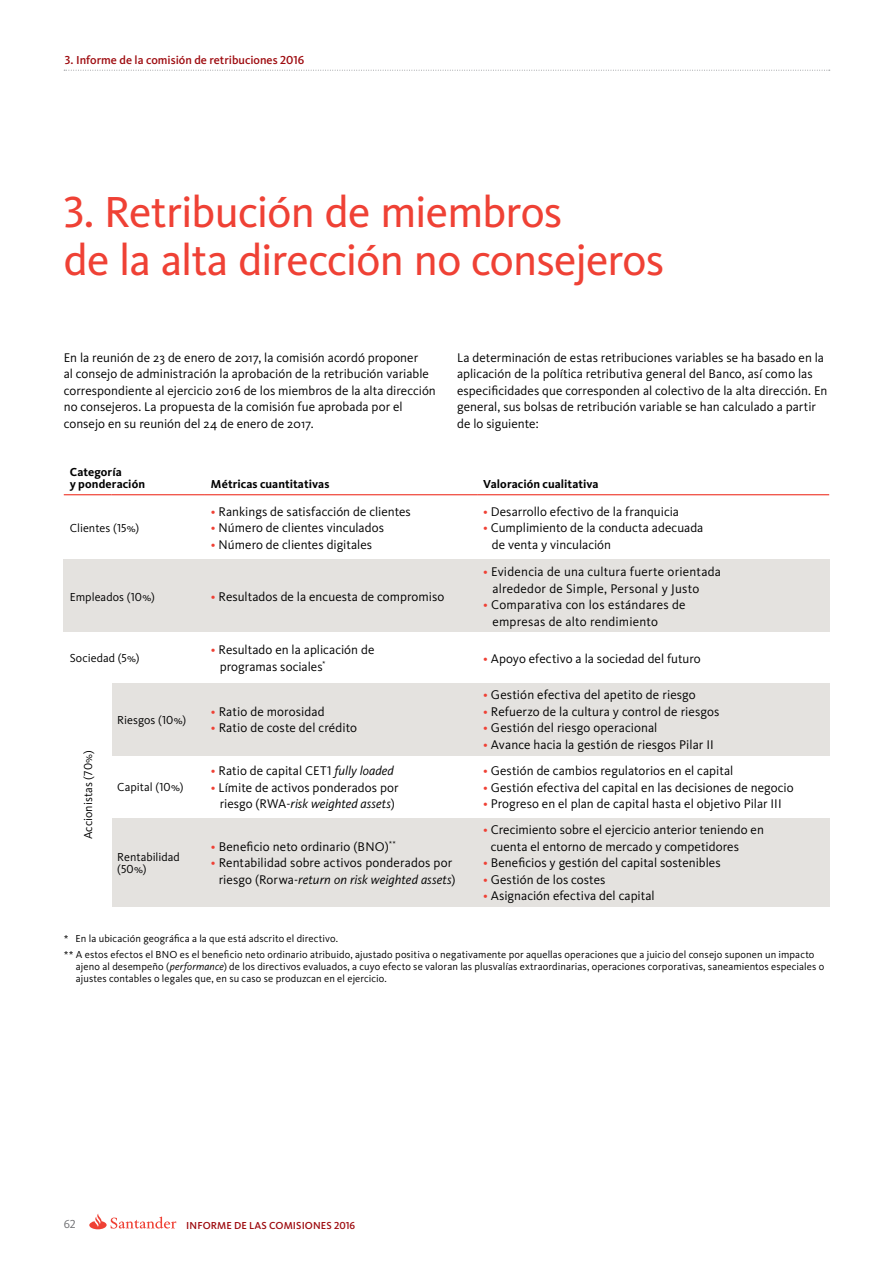
<style>
.page{position:relative;width:893px;height:1263px;background:#fff}
.page>*{position:absolute;margin:0;border:0;box-sizing:border-box;transform-origin:0 0}
.t1{font:45px/48px "Kievit OT";letter-spacing:-.02em;color:#ef4135}
.t2{font:13.05px/16.5px "Kievit OT";letter-spacing:.005em;color:#000}
.t3{font:italic 13.05px "Kievit OT";color:#000}
.t4{font:12px "Kievit OT";letter-spacing:.005em;color:#000}
.t5{font:700 12px/12px "Kievit OT";letter-spacing:.005em;color:#000}
.t6{font:500 12px "Kievit OT";color:#9e0b0f}
.t7{font:12px "Kievit OT";color:#6d6e71}
.t8{font:10.5px/16.2px "Kievit OT";letter-spacing:.01em;color:#000}
.t9{font:500 10.5px "Kievit OT";letter-spacing:.01em;color:#9e0b0f}
.s1{color:#ef4135}
.s2{font-style:italic}
.s3{font-style:normal}
</style>
<div class="page">
<svg style="left:64px;top:70px;width:766px;height:1px"></svg>
<svg style="left:89px;top:1214px;width:87px;height:15px"></svg>
<div style="left:64px;top:560px;width:141px;height:72px;background:#e4e2df"></div>
<div style="left:205px;top:560px;width:272px;height:72px;background:#e4e2df"></div>
<div style="left:477px;top:560px;width:352px;height:72px;background:#e4e2df"></div>
<div style="left:111px;top:683px;width:94px;height:72px;background:#e4e2df"></div>
<div style="left:205px;top:683px;width:272px;height:72px;background:#e4e2df"></div>
<div style="left:477px;top:683px;width:352px;height:72px;background:#e4e2df"></div>
<div style="left:111px;top:818px;width:94px;height:88px;background:#e4e2df"></div>
<div style="left:205px;top:818px;width:272px;height:88px;background:#e4e2df"></div>
<div style="left:477px;top:818px;width:352px;height:88px;background:#e4e2df"></div>
<hr style="left:64px;top:494px;width:47px;height:1px;background:#ef4135">
<hr style="left:111px;top:494px;width:94px;height:1px;background:#ef4135">
<hr style="left:205px;top:494px;width:272px;height:1px;background:#ef4135">
<hr style="left:477px;top:494px;width:352px;height:1px;background:#ef4135">
<p class="t6" style="left:65px;top:52px;width:241px">3. Informe de la comisión de retribuciones 2016</p>
<h1 class="t1" style="left:64px;top:187px;width:602px">3. Retribución de miembros<br>de la alta dirección no consejeros</h1>
<p class="t2" style="left:64px;top:349px;width:374px">En la reunión de 23 de enero de 2017, la comisión acordó proponer<br>al consejo de administración la aprobación de la retribución variable correspondiente al ejercicio 2016 de los miembros de la alta dirección no consejeros. La propuesta de la comisión fue aprobada por el consejo en su reunión del 24 de enero de 2017.</p>
<p class="t2" style="left:457px;top:349px;width:372px">La determinación de estas retribuciones variables se ha basado en la aplicación de la política retributiva general del Banco, así como las especificidades que corresponden al colectivo de la alta dirección. En general, sus bolsas de retribución variable se han calculado a partir de lo siguiente:</p>
<p class="t5" style="left:70px;top:466px;width:77px">Categoría<br>y ponderación</p>
<p class="t5" style="left:211px;top:478px;width:120px">Métricas cuantitativas</p>
<p class="t5" style="left:483px;top:478px;width:117px">Valoración cualitativa</p>
<p class="t2" style="left:211px;top:503px;width:201px"><span class="s1">•</span> Rankings de satisfacción de clientes</p>
<p class="t2" style="left:483px;top:503px;width:197px"><span class="s1">•</span> Desarrollo efectivo de la franquicia</p>
<p class="t4" style="left:70px;top:521px;width:71px">Clientes (15%)</p>
<p class="t2" style="left:211px;top:519px;width:175px"><span class="s1">•</span> Número de clientes vinculados</p>
<p class="t2" style="left:483px;top:519px;width:222px"><span class="s1">•</span> Cumplimiento de la conducta adecuada</p>
<p class="t2" style="left:211px;top:536px;width:163px"><span class="s1">•</span> Número de clientes digitales</p>
<p class="t2" style="left:492px;top:536px;width:121px">de venta y vinculación</p>
<p class="t2" style="left:492px;top:563px;width:230px;text-indent:-9px"><span class="s1">•</span> Evidencia de una cultura fuerte orientada alrededor de Simple, Personal y Justo</p>
<p class="t4" style="left:70px;top:589px;width:87px">Empleados (10%)</p>
<p class="t2" style="left:211px;top:588px;width:235px"><span class="s1">•</span> Resultados de la encuesta de compromiso</p>
<p class="t2" style="left:492px;top:596px;width:195px;text-indent:-9px"><span class="s1">•</span> Comparativa con los estándares de empresas de alto rendimiento</p>
<p class="t2" style="left:211px;top:642px;width:165px"><span class="s1">•</span> Resultado en la aplicación de</p>
<p class="t4" style="left:70px;top:651px;width:71px">Sociedad (5%)</p>
<p class="t2" style="left:483px;top:650px;width:219px"><span class="s1">•</span> Apoyo efectivo a la sociedad del futuro</p>
<p class="t2" style="left:220px;top:658px;width:107px">programas sociales<sup>*</sup></p>
<p class="t2" style="left:483px;top:687px;width:214px"><span class="s1">•</span> Gestión efectiva del apetito de riesgo</p>
<p class="t2" style="left:211px;top:703px;width:115px"><span class="s1">•</span> Ratio de morosidad</p>
<p class="t2" style="left:483px;top:703px;width:238px"><span class="s1">•</span> Refuerzo de la cultura y control de riesgos</p>
<p class="t4" style="left:117px;top:712px;width:70px">Riesgos (10%)</p>
<p class="t2" style="left:211px;top:720px;width:148px"><span class="s1">•</span> Ratio de coste del crédito</p>
<p class="t2" style="left:483px;top:720px;width:176px"><span class="s1">•</span> Gestión del riesgo operacional</p>
<p class="t2" style="left:483px;top:736px;width:232px"><span class="s1">•</span> Avance hacia la gestión de riesgos Pilar II</p>
<p class="t2" style="left:211px;top:762px;width:185px"><span class="s1">•</span> Ratio de capital CET1 <span class="s2">fully loaded</span></p>
<p class="t2" style="left:483px;top:762px;width:252px"><span class="s1">•</span> Gestión de cambios regulatorios en el capital</p>
<p class="t4" style="left:81px;top:839px;width:90px;rotate:-90deg">Accionistas (70%)</p>
<p class="t4" style="left:117px;top:780px;width:68px">Capital (10%)</p>
<p class="t2" style="left:211px;top:779px;width:189px"><span class="s1">•</span> Límite de activos ponderados por</p>
<p class="t2" style="left:483px;top:779px;width:312px"><span class="s1">•</span> Gestión efectiva del capital en las decisiones de negocio</p>
<p class="t3" style="left:220px;top:796px;width:177px"><span class="s3">riesgo (RWA-</span>risk weighted assets<span class="s3">)</span></p>
<p class="t2" style="left:483px;top:795px;width:300px"><span class="s1">•</span> Progreso en el plan de capital hasta el objetivo Pilar III</p>
<p class="t2" style="left:483px;top:821px;width:282px"><span class="s1">•</span> Crecimiento sobre el ejercicio anterior teniendo en</p>
<p class="t2" style="left:211px;top:838px;width:187px"><span class="s1">•</span> Beneficio neto ordinario (BNO)<sup>**</sup></p>
<p class="t2" style="left:491px;top:838px;width:250px">cuenta el entorno de mercado y competidores</p>
<p class="t4" style="left:117px;top:849px;width:64px">Rentabilidad</p>
<p class="t2" style="left:211px;top:854px;width:243px"><span class="s1">•</span> Rentabilidad sobre activos ponderados por</p>
<p class="t2" style="left:483px;top:854px;width:239px"><span class="s1">•</span> Beneficios y gestión del capital sostenibles</p>
<p class="t4" style="left:117px;top:861px;width:31px">(50%)</p>
<p class="t3" style="left:219px;top:871px;width:238px"><span class="s3">riesgo (Rorwa-</span>return on risk weighted assets<span class="s3">)</span></p>
<p class="t2" style="left:483px;top:871px;width:124px"><span class="s1">•</span> Gestión de los costes</p>
<p class="t2" style="left:483px;top:887px;width:173px"><span class="s1">•</span> Asignación efectiva del capital</p>
<p class="t8" style="left:64px;top:930px;width:752px">* En la ubicación geográfica a la que está adscrito el directivo.<br>** A estos efectos el BNO es el beneficio neto ordinario atribuido, ajustado positiva o negativamente por aquellas operaciones que a juicio del consejo suponen un impacto</p>
<p class="t8" style="left:76px;top:960px;width:750px;line-height:12px">ajeno al desempeño (<span class="s2">performance</span>) de los directivos evaluados, a cuyo efecto se valoran las plusvalías extraordinarias, operaciones corporativas, saneamientos especiales o ajustes contables o legales que, en su caso se produzcan en el ejercicio.</p>
<p class="t7" style="left:64px;top:1217px;width:14px">62</p>
<p class="t9" style="left:186px;top:1219px;width:170px">INFORME DE LAS COMISIONES 2016</p>
</div>
